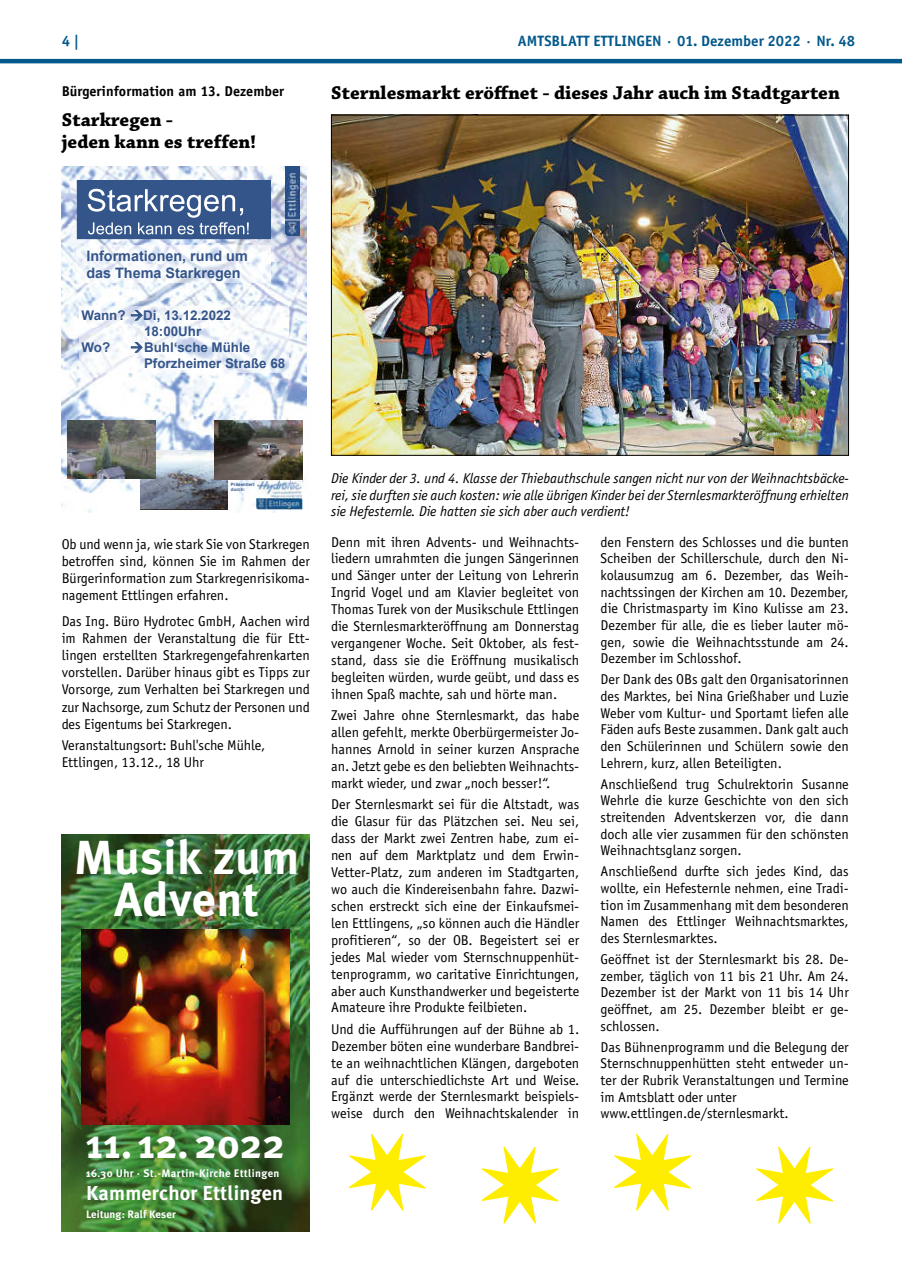
<style>
.page{position:relative;width:902px;height:1280px;background:#fff}
.page>*{position:absolute;margin:0;border:0;box-sizing:border-box;transform-origin:0 0}
.t1{font:700 47.7px/41.8px "Meta Plus";letter-spacing:.01em;color:#fff;text-align:center}
.t2{font:700 41.1px "Meta Plus";letter-spacing:.01em;color:#fff}
.t3{font:700 20.1px "Meta Plus";letter-spacing:.01em;color:#fff}
.t4{font:700 19.5px/21.6px "Chaparral Pro";color:#000}
.t5{font:700 15px "Officina Sans";color:#04598c}
.t6{font:700 14.4px/17.2px "Arial";color:#34558a}
.t7{font:14.25px/17px "Officina Sans";color:#000;text-align:justify}
.t8{font:italic 14.25px/16.5px "Officina Sans";color:#000;text-align:justify}
.t9{font:700 14.25px "Officina Sans";color:#000}
.t10{font:700 13.35px/16px "Arial";color:#34558a}
.t11{font:700 10.8px "Meta Plus";letter-spacing:.035em;color:#fff}
.t12{font:700 10.8px "Meta Plus";letter-spacing:.01em;color:#fff}
.t13{font:700 4.5px/5.4px "Arial";color:#34558a}
</style>
<div class="page">
<hr style="left:0;top:59px;width:901px;height:4px;background:#04598c">
<img style="left:62px;top:166px;width:244px;height:347px">
<img style="left:285px;top:166px;width:14px;height:69px">
<img style="left:140px;top:451px;width:88px;height:58px">
<img style="left:140px;top:509px;width:88px;height:1px">
<img style="left:68px;top:420px;width:87px;height:59px">
<img style="left:215px;top:421px;width:87px;height:58px">
<svg style="left:77px;top:180px;width:193px;height:59px"></svg>
<img style="left:77px;top:246px;width:193px;height:37px">
<img style="left:257px;top:481px;width:45px;height:28px">
<img style="left:229px;top:480px;width:28px;height:13px">
<img style="left:80px;top:306px;width:208px;height:67px">
<svg style="left:131px;top:310px;width:11px;height:10px"></svg>
<svg style="left:131px;top:342px;width:11px;height:11px"></svg>
<img style="left:62px;top:834px;width:248px;height:397px">
<img style="left:82px;top:930px;width:208px;height:195px">
<img style="left:333px;top:117px;width:513px;height:337px">
<svg style="left:349px;top:1133px;width:77px;height:78px"></svg>
<svg style="left:481px;top:1146px;width:77px;height:78px"></svg>
<svg style="left:614px;top:1133px;width:77px;height:78px"></svg>
<svg style="left:756px;top:1146px;width:77px;height:78px"></svg>
<p class="t5" style="left:62px;top:32px;width:19px">4 |</p>
<p class="t5" style="left:518px;top:32px;width:339px">AMTSBLATT ETTLINGEN · 01. Dezember 2022 · Nr. 48</p>
<p class="t9" style="left:62px;top:83px;width:224px">Bürgerinformation am 13. Dezember</p>
<h3 class="t4" style="left:62px;top:110px;width:196px">Starkregen -<br>jeden kann es treffen!</h3>
<h3 class="t4" style="left:331px;top:83px;width:510px">Sternlesmarkt eröffnet - dieses Jahr auch im Stadtgarten</h3>
<p class="t6" style="left:86px;top:248px;width:163px">Informationen, rund um das Thema Starkregen</p>
<p class="t10" style="left:82px;top:308px;width:151px">Wann? →Di, 13.12.2022</p>
<p class="t10" style="left:144px;top:324px;width:59px">18:00Uhr</p>
<p class="t10" style="left:82px;top:340px;width:30px">Wo?</p>
<p class="t10" style="left:144px;top:340px;width:143px;text-indent:-14px">→Buhl‘sche Mühle<br>Pforzheimer Straße 68</p>
<p class="t13" style="left:231px;top:482px;width:25px">Präsentiert durch:</p>
<p class="t7" style="left:62px;top:535px;width:250px">Ob und wenn ja, wie stark Sie von Starkregen betroffen sind, können Sie im Rahmen der Bürgerinformation zum Starkregenrisikoma&shy;nagement Ettlingen erfahren.</p>
<p class="t7" style="left:62px;top:612px;width:250px">Das Ing. Büro Hydrotec GmbH, Aachen wird im Rahmen der Veranstaltung die für Ett&shy;lingen erstellten Starkregengefahrenkarten vorstellen. Darüber hinaus gibt es Tipps zur Vorsorge, zum Verhalten bei Starkregen und zur Nachsorge, zum Schutz der Personen und des Eigentums bei Starkregen.</p>
<p class="t7" style="left:62px;top:737px;width:205px">Veranstaltungsort: Buhl'sche Mühle,<br>Ettlingen, 13.12., 18 Uhr</p>
<h1 class="t1" style="left:74px;top:837px;width:227px">Musik zum<br>Advent</h1>
<h2 class="t2" style="left:86px;top:1120px;width:200px">11. 12. 2022</h2>
<p class="t11" style="left:86px;top:1167px;width:195px">16.30 Uhr · St.-Martin-Kirche Ettlingen</p>
<h3 class="t3" style="left:86px;top:1182px;width:198px">Kammerchor Ettlingen</h3>
<p class="t12" style="left:86px;top:1208px;width:91px">Leitung: Ralf Keser</p>
<p class="t8" style="left:331px;top:470px;width:519px">Die Kinder der 3. und 4. Klasse der Thiebauthschule sangen nicht nur von der Weihnachtsbäcke&shy;rei, sie durften sie auch kosten: wie alle übrigen Kinder bei der Sternlesmarkteröffnung erhielten sie Hefesternle. Die hatten sie sich aber auch verdient!</p>
<p class="t7" style="left:331px;top:533px;width:250px">Denn mit ihren Advents- und Weihnachts&shy;liedern umrahmten die jungen Sängerinnen und Sänger unter der Leitung von Lehrerin Ingrid Vogel und am Klavier begleitet von Thomas Turek von der Musikschule Ettlingen die Sternlesmarkteröffnung am Donnerstag vergangener Woche. Seit Oktober, als fest&shy;stand, dass sie die Eröffnung musikalisch begleiten würden, wurde geübt, und dass es ihnen Spaß machte, sah und hörte man.</p>
<p class="t7" style="left:331px;top:707px;width:250px">Zwei Jahre ohne Sternlesmarkt, das habe allen gefehlt, merkte Oberbürgermeister Jo&shy;hannes Arnold in seiner kurzen Ansprache an. Jetzt gebe es den beliebten Weihnachts&shy;markt wieder, und zwar „noch besser!“.</p>
<p class="t7" style="left:331px;top:796px;width:250px">Der Sternlesmarkt sei für die Altstadt, was die Glasur für das Plätzchen sei. Neu sei, dass der Markt zwei Zentren habe, zum ei&shy;nen auf dem Marktplatz und dem Erwin-Vetter-Platz, zum anderen im Stadtgarten, wo auch die Kindereisenbahn fahre. Dazwi&shy;schen erstreckt sich eine der Einkaufsmei&shy;len Ettlingens, „so können auch die Händler profitieren“, so der OB. Begeistert sei er jedes Mal wieder vom Sternschnuppenhüt&shy;tenprogramm, wo caritative Einrichtungen, aber auch Kunsthandwerker und begeisterte Amateure ihre Produkte feilbieten.</p>
<p class="t7" style="left:331px;top:1020px;width:250px">Und die Aufführungen auf der Bühne ab 1.<br>Dezember böten eine wunderbare Bandbrei&shy;te an weihnachtlichen Klängen, dargeboten auf die unterschiedlichste Art und Weise.<br>Ergänzt werde der Sternlesmarkt beispiels&shy;weise durch den Weihnachtskalender in</p>
<p class="t7" style="left:600px;top:533px;width:250px">den Fenstern des Schlosses und die bunten Scheiben der Schillerschule, durch den Ni&shy;kolausumzug am 6. Dezember, das Weih&shy;nachtssingen der Kirchen am 10. Dezember, die Christmasparty im Kino Kulisse am 23.<br>Dezember für alle, die es lieber lauter mö&shy;gen, sowie die Weihnachtsstunde am 24.<br>Dezember im Schlosshof.</p>
<p class="t7" style="left:600px;top:671px;width:250px">Der Dank des OBs galt den Organisatorinnen des Marktes, bei Nina Grießhaber und Luzie Weber vom Kultur- und Sportamt liefen alle Fäden aufs Beste zusammen. Dank galt auch den Schülerinnen und Schülern sowie den Lehrern, kurz, allen Beteiligten.</p>
<p class="t7" style="left:600px;top:775px;width:250px">Anschließend trug Schulrektorin Susanne Wehrle die kurze Geschichte von den sich streitenden Adventskerzen vor, die dann doch alle vier zusammen für den schönsten Weihnachtsglanz sorgen.</p>
<p class="t7" style="left:600px;top:863px;width:250px">Anschließend durfte sich jedes Kind, das wollte, ein Hefesternle nehmen, eine Tradi&shy;tion im Zusammenhang mit dem besonderen Namen des Ettlinger Weihnachtsmarktes, des Sternlesmarktes.</p>
<p class="t7" style="left:600px;top:951px;width:250px">Geöffnet ist der Sternlesmarkt bis 28. De&shy;zember, täglich von 11 bis 21 Uhr. Am 24.<br>Dezember ist der Markt von 11 bis 14 Uhr geöffnet, am 25. Dezember bleibt er ge&shy;schlossen.</p>
<p class="t7" style="left:600px;top:1038px;width:250px;text-align:left">Das Bühnenprogramm und die Belegung der Sternschnuppenhütten steht entweder un&shy;ter der Rubrik Veranstaltungen und Termine im Amtsblatt oder unter www.ettlingen.de/sternlesmarkt.</p>
</div>
